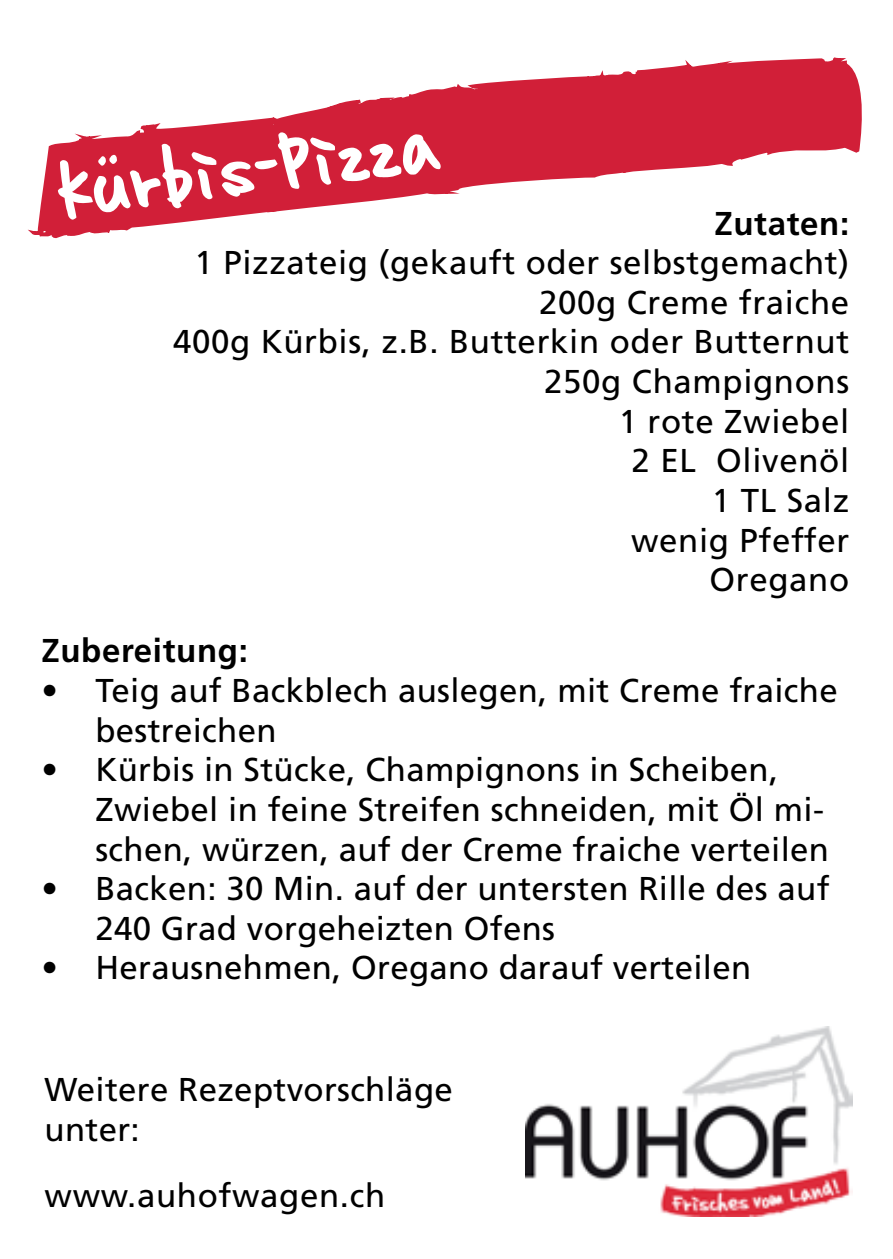
<style>
.page{position:relative;width:893px;height:1259px;background:#fff}
.page>*{position:absolute;margin:0;border:0;box-sizing:border-box;transform-origin:0 0}
.t1{font:105px "homeworknormal";color:#fff}
.t2{font:33px/39.6px "Frutiger LT Std";letter-spacing:.01em;color:#000}
.t3{font:700 33px "Frutiger LT Std";letter-spacing:.02em;color:#000}
</style>
<div class="page">
<img style="left:525px;top:1026px;width:327px;height:190px">
<svg style="left:28px;top:57px;width:834px;height:182px;fill:#d11f38"></svg>
<h1 class="t1" style="left:47px;top:120px;width:386px;rotate:-7deg">Kürbis-Pizza</h1>
<p class="t3" style="left:714px;top:204px;width:136px">Zutaten:</p>
<p class="t2" style="left:173px;top:243px;width:678px;text-align:right">1 Pizzateig (gekauft oder selbstgemacht)<br>200g Creme fraiche<br>400g Kürbis, z.B. Butterkin oder Butternut<br>250g Champignons<br>1 rote Zwiebel<br>2 EL Olivenöl<br>1 TL Salz<br>wenig Pfeffer<br>Oregano</p>
<p class="t3" style="left:41px;top:631px;width:208px">Zubereitung:</p>
<p class="t2" style="left:95px;top:671px;width:744px;text-indent:-54px">• Teig auf Backblech auslegen, mit Creme fraiche bestreichen</p>
<p class="t2" style="left:95px;top:750px;width:735px;text-indent:-54px">• Kürbis in Stücke, Champignons in Scheiben,<br>Zwiebel in feine Streifen schneiden, mit Öl mi&shy;schen, würzen, auf der Creme fraiche verteilen</p>
<p class="t2" style="left:95px;top:869px;width:736px;text-indent:-54px">• Backen: 30 Min. auf der untersten Rille des auf<br>240 Grad vorgeheizten Ofens</p>
<p class="t2" style="left:41px;top:948px;width:711px">• Herausnehmen, Oregano darauf verteilen</p>
<p class="t2" style="left:45px;top:1070px;width:410px">Weitere Rezeptvorschläge unter:</p>
<p class="t2" style="left:45px;top:1176px;width:342px">www.auhofwagen.ch</p>
</div>
